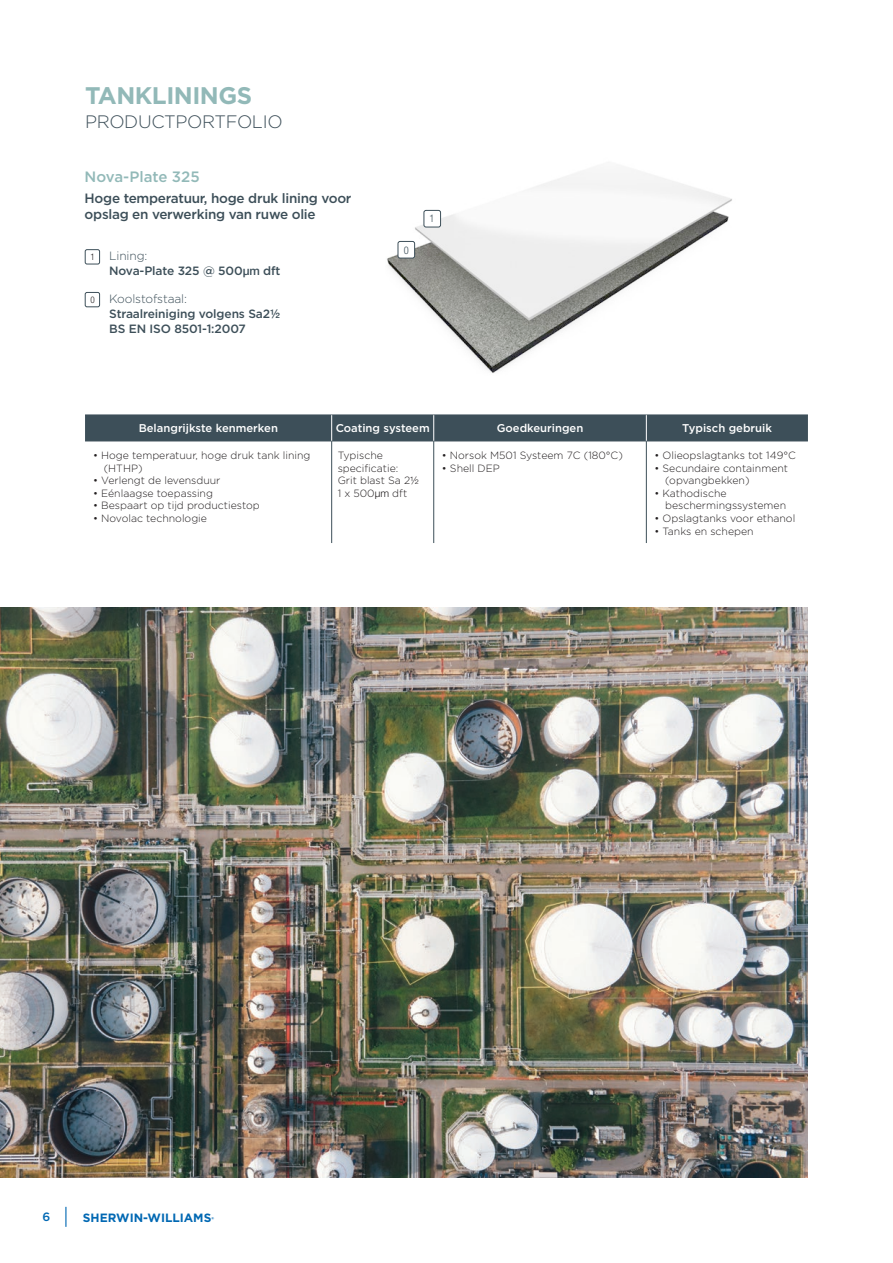
<style>
.page{position:relative;width:893px;height:1263px;background:#fff}
.page>*{position:absolute;margin:0;border:0;box-sizing:border-box;transform-origin:0 0}
.t1{font:700 24px "Gotham";letter-spacing:-.02em;color:#92b9b8}
.t2{font:300 18px "Gotham";letter-spacing:-.02em;color:#3d4f59}
.t3{font:500 15px "Gotham";color:#92b9b8}
.t4{font:500 13.5px/16.5px "Gotham";letter-spacing:-.02em;color:#3d4f59}
.para_intro_text{font:500 12px/15px "Gotham";letter-spacing:-.01em;color:#3d4f59}
.t5{font:700 12px "Gotham";color:#0168b3}
.para_intro_text-2{font:300 12px "Gotham";letter-spacing:-.01em;color:#3d4f59}
.t6{font:500 12px "Gotham";color:#0168b3}
.t7{font:500 11.25px "Gotham";color:#fff}
.Gotham_Light_Table_T{font:300 10.5px/12.6px "Gotham";color:#231f20}
.t8{font:300 condensed 10.5px "Helvetica Neue LT Pro";color:#3d4f59}
.t9{font:300 condensed 9.15px "Helvetica Neue LT Pro";color:#231f20}
.s1{font-weight:300}
.s2{font-family:"Helvetica Neue LT Pro"}
.s3{font-size:7.05px}
</style>
<div class="page">
<svg style="left:65px;top:1207px;width:1px;height:20px"></svg>
<hr style="left:85px;top:441px;width:247px;height:1px;background:#3d4f59">
<hr style="left:332px;top:441px;width:102px;height:1px;background:#3d4f59">
<hr style="left:331px;top:441px;width:1px;height:102px;background:#3d4f59">
<hr style="left:434px;top:441px;width:212px;height:1px;background:#3d4f59">
<hr style="left:433px;top:441px;width:1px;height:102px;background:#3d4f59">
<hr style="left:646px;top:441px;width:162px;height:1px;background:#3d4f59">
<hr style="left:646px;top:441px;width:1px;height:102px;background:#3d4f59">
<div style="left:85px;top:415px;width:723px;height:26px;background:#3d4f59"></div>
<img style="left:387px;top:172px;width:345px;height:201px">
<div style="left:398px;top:241px;width:17px;height:17px;background:#fff;border-radius:2px"></div>
<div style="left:398px;top:241px;width:17px;height:17px;border:1px solid #3d4f59;border-radius:2px"></div>
<div style="left:424px;top:210px;width:17px;height:17px;background:#fff;border-radius:2px"></div>
<div style="left:424px;top:210px;width:17px;height:17px;border:1px solid #3d4f59;border-radius:2px"></div>
<div style="left:85px;top:292px;width:15px;height:15px;border:1px solid #3d4f59;border-radius:2px"></div>
<div style="left:85px;top:249px;width:15px;height:15px;border:1px solid #3d4f59;border-radius:2px"></div>
<img style="left:0;top:607px;width:808px;height:571px">
<p class="t1" style="left:85px;top:79px;width:169px">TANKLININGS</p>
<p class="t2" style="left:85px;top:110px;width:199px">PRODUCTPORTFOLIO</p>
<p class="t3" style="left:85px;top:167px;width:117px">Nova-Plate 325</p>
<p class="t4" style="left:85px;top:190px;width:268px">Hoge temperatuur, hoge druk lining voor opslag en verwerking van ruwe olie</p>
<p class="para_intro_text" style="left:109px;top:248px;width:173px"><span class="s1">Lining:<br></span>Nova-Plate 325 @ 500<span class="s2">µm</span> dft</p>
<p class="para_intro_text-2" style="left:109px;top:291px;width:79px">Koolstofstaal:</p>
<p class="para_intro_text" style="left:109px;top:306px;width:172px">Straalreiniging volgens Sa2<span class="s2">½<br></span>BS EN ISO 8501-1:2007</p>
<p class="t9" style="left:90px;top:252px;width:6px">1</p>
<p class="t9" style="left:90px;top:294px;width:6px">0</p>
<p class="t8" style="left:404px;top:244px;width:7px">0</p>
<p class="t8" style="left:430px;top:213px;width:7px">1</p>
<p class="t7" style="left:139px;top:421px;width:141px">Belangrijkste kenmerken</p>
<p class="t7" style="left:336px;top:421px;width:96px">Coating systeem</p>
<p class="t7" style="left:497px;top:421px;width:88px">Goedkeuringen</p>
<p class="t7" style="left:682px;top:421px;width:91px">Typisch gebruik</p>
<p class="Gotham_Light_Table_T" style="left:104px;top:449px;width:208px;text-indent:-11px">• Hoge temperatuur, hoge druk tank lining (HTHP)</p>
<p class="Gotham_Light_Table_T" style="left:93px;top:474px;width:129px">• Verlengt de levensduur</p>
<p class="Gotham_Light_Table_T" style="left:93px;top:486px;width:121px">• Eénlaagse toepassing</p>
<p class="Gotham_Light_Table_T" style="left:93px;top:499px;width:168px">• Bespaart op tijd productiestop</p>
<p class="Gotham_Light_Table_T" style="left:93px;top:512px;width:115px">• Novolac technologie</p>
<p class="Gotham_Light_Table_T" style="left:338px;top:449px;width:83px">Typische specificatie:<br>Grit blast Sa 2<span class="s2">½<br></span>1 x 500<span class="s2">µm</span> dft</p>
<p class="Gotham_Light_Table_T" style="left:442px;top:449px;width:183px">• Norsok M501 Systeem 7C (180°C)</p>
<p class="Gotham_Light_Table_T" style="left:654px;top:449px;width:143px">• Olieopslagtanks tot 149°C</p>
<p class="Gotham_Light_Table_T" style="left:665px;top:461px;width:124px;text-indent:-11px">• Secundaire containment (opvangbekken)</p>
<p class="Gotham_Light_Table_T" style="left:665px;top:486px;width:122px;text-indent:-11px">• Kathodische beschermingssystemen</p>
<p class="Gotham_Light_Table_T" style="left:654px;top:512px;width:142px">• Opslagtanks voor ethanol</p>
<p class="Gotham_Light_Table_T" style="left:654px;top:524px;width:101px">• Tanks en schepen</p>
<p class="Gotham_Light_Table_T" style="left:442px;top:461px;width:60px">• Shell DEP</p>
<p class="t6" style="left:43px;top:1209px;width:9px">6</p>
<p class="t5" style="left:83px;top:1209px;width:132px">SHERWIN-WILLIAMS<span class="s3">®</span></p>
</div>
